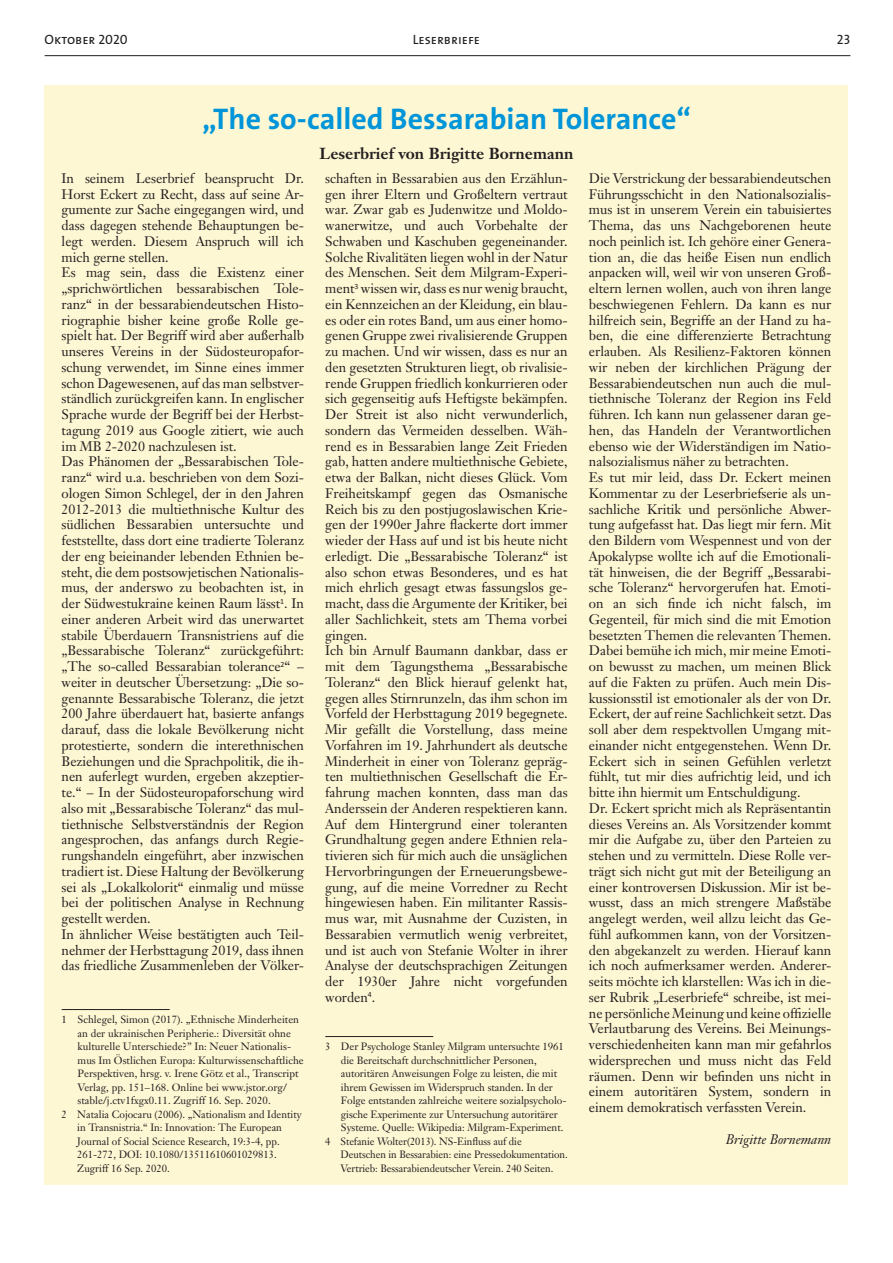
<style>
.page{position:relative;width:893px;height:1263px;background:#fff}
.page>*{position:absolute;margin:0;border:0;box-sizing:border-box;transform-origin:0 0}
.t1{font:700 30px "The Sans B7";color:#0095d9}
.t2{font:700 15.75px "Janson Text";color:#231f20}
.t3{font:13.65px/15.8px "Janson Text";letter-spacing:-.005em;color:#231f20}
.t4{font:italic 13.65px "Janson Text";letter-spacing:-.005em;color:#231f20}
.t5{font:13.5px "The Sans Caps";color:#231f20}
.t6{font:10.5px "Janson Text";letter-spacing:-.005em;color:#231f20}
.t7{font:10.5px "Janson Text";letter-spacing:-.005em;color:#231f20;scale:.96 1}
</style>
<div class="page">
<hr style="left:45px;top:55px;width:805px;height:1px;background:#231f20">
<div style="left:45px;top:85px;width:803px;height:1099px;background:#fef7d4"></div>
<hr style="left:62px;top:1009px;width:108px;height:1px;background:#231f20">
<hr style="left:325px;top:1036px;width:108px;height:1px;background:#231f20">
<p class="t5" style="left:45px;top:28px;width:85px">Oktober 2020</p>
<p class="t5" style="left:837px;top:28px;width:15px">23</p>
<p class="t5" style="left:413px;top:28px;width:69px">Leserbriefe</p>
<h1 class="t1" style="left:202px;top:103px;width:490px">„The so-called Bessarabian Tolerance“</h1>
<p class="t2" style="left:320px;top:143px;width:255px">Leserbrief von Brigitte Bornemann</p>
<p class="t3" style="left:62px;top:170px;width:244px">In seinem Leserbrief beansprucht Dr.<br>Horst Eckert zu Recht, dass auf seine Ar&shy;gumente zur Sache eingegangen wird, und dass dagegen stehende Behauptungen be&shy;legt werden. Diesem Anspruch will ich mich gerne stellen.<br>Es mag sein, dass die Existenz einer „sprichwörtlichen bessarabischen Tole&shy;ranz“ in der bessarabiendeutschen Histo&shy;riographie bisher keine große Rolle ge&shy;spielt hat. Der Begriff wird aber außerhalb unseres Vereins in der Südosteuropafor&shy;schung verwendet, im Sinne eines immer schon Dagewesenen, auf das man selbstver&shy;ständlich zurückgreifen kann. In englischer Sprache wurde der Begriff bei der Herbst&shy;tagung 2019 aus Google zitiert, wie auch im MB 2-2020 nachzulesen ist.<br>Das Phänomen der „Bessarabischen Tole&shy;ranz“ wird u.a. beschrieben von dem Sozi&shy;ologen Simon Schlegel, der in den Jahren 2012-2013 die multiethnische Kultur des südlichen Bessarabien untersuchte und feststellte, dass dort eine tradierte Toleranz der eng beieinander lebenden Ethnien be&shy;steht, die dem postsowjetischen Nationalis&shy;mus, der anderswo zu beobachten ist, in der Südwestukraine keinen Raum lässt<sup>1</sup>. In einer anderen Arbeit wird das unerwartet stabile Überdauern Transnistriens auf die „Bessarabische Toleranz“ zurückgeführt: „The so-called Bessarabian tolerance<sup>2</sup>“ – weiter in deutscher Übersetzung: „Die so&shy;genannte Bessarabische Toleranz, die jetzt 200 Jahre überdauert hat, basierte anfangs darauf, dass die lokale Bevölkerung nicht protestierte, sondern die interethnischen Beziehungen und die Sprachpolitik, die ih&shy;nen auferlegt wurden, ergeben akzeptier&shy;te.“ – In der Südosteuropaforschung wird also mit „Bessarabische Toleranz“ das mul&shy;tiethnische Selbstverständnis der Region angesprochen, das anfangs durch Regie&shy;rungshandeln eingeführt, aber inzwischen tradiert ist. Diese Haltung der Bevölkerung sei als „Lokalkolorit“ einmalig und müsse bei der politischen Analyse in Rechnung gestellt werden.<br>In ähnlicher Weise bestätigten auch Teil&shy;nehmer der Herbsttagung 2019, dass ihnen das friedliche Zusammenleben der Völker-</p>
<p class="t3" style="left:325px;top:170px;width:244px">schaften in Bessarabien aus den Erzählun&shy;gen ihrer Eltern und Großeltern vertraut war. Zwar gab es Judenwitze und Moldo&shy;wanerwitze, und auch Vorbehalte der Schwaben und Kaschuben gegeneinander.<br>Solche Rivalitäten liegen wohl in der Natur des Menschen. Seit dem Milgram-Experi&shy;ment<sup>3</sup> wissen wir, dass es nur wenig braucht, ein Kennzeichen an der Kleidung, ein blau&shy;es oder ein rotes Band, um aus einer homo&shy;genen Gruppe zwei rivalisierende Gruppen zu machen. Und wir wissen, dass es nur an den gesetzten Strukturen liegt, ob rivalisie&shy;rende Gruppen friedlich konkurrieren oder sich gegenseitig aufs Heftigste bekämpfen.<br>Der Streit ist also nicht verwunderlich, sondern das Vermeiden desselben. Wäh&shy;rend es in Bessarabien lange Zeit Frieden gab, hatten andere multiethnische Gebiete, etwa der Balkan, nicht dieses Glück. Vom Freiheitskampf gegen das Osmanische Reich bis zu den postjugoslawischen Krie&shy;gen der 1990er Jahre flackerte dort immer wieder der Hass auf und ist bis heute nicht erledigt. Die „Bessarabische Toleranz“ ist also schon etwas Besonderes, und es hat mich ehrlich gesagt etwas fassungslos ge&shy;macht, dass die Argumente der Kritiker, bei aller Sachlichkeit, stets am Thema vorbei gingen.<br>Ich bin Arnulf Baumann dankbar, dass er mit dem Tagungsthema „Bessarabische Toleranz“ den Blick hierauf gelenkt hat, gegen alles Stirnrunzeln, das ihm schon im Vorfeld der Herbsttagung 2019 begegnete.<br>Mir gefällt die Vorstellung, dass meine Vorfahren im 19. Jahrhundert als deutsche Minderheit in einer von Toleranz gepräg&shy;ten multiethnischen Gesellschaft die Er&shy;fahrung machen konnten, dass man das Anderssein der Anderen respektieren kann.<br>Auf dem Hintergrund einer toleranten Grundhaltung gegen andere Ethnien rela&shy;tivieren sich für mich auch die unsäglichen Hervorbringungen der Erneuerungsbewe&shy;gung, auf die meine Vorredner zu Recht hingewiesen haben. Ein militanter Rassis&shy;mus war, mit Ausnahme der Cuzisten, in Bessarabien vermutlich wenig verbreitet, und ist auch von Stefanie Wolter in ihrer Analyse der deutschsprachigen Zeitungen der 1930er Jahre nicht vorgefunden worden<sup>4</sup>.</p>
<p class="t3" style="left:589px;top:170px;width:244px">Die Verstrickung der bessarabiendeutschen Führungsschicht in den Nationalsozialis&shy;mus ist in unserem Verein ein tabuisiertes Thema, das uns Nachgeborenen heute noch peinlich ist. Ich gehöre einer Genera&shy;tion an, die das heiße Eisen nun endlich anpacken will, weil wir von unseren Groß&shy;eltern lernen wollen, auch von ihren lange beschwiegenen Fehlern. Da kann es nur hilfreich sein, Begriffe an der Hand zu ha&shy;ben, die eine differenzierte Betrachtung erlauben. Als Resilienz-Faktoren können wir neben der kirchlichen Prägung der Bessarabiendeutschen nun auch die mul&shy;tiethnische Toleranz der Region ins Feld führen. Ich kann nun gelassener daran ge&shy;hen, das Handeln der Verantwortlichen ebenso wie der Widerständigen im Natio&shy;nalsozialismus näher zu betrachten.<br>Es tut mir leid, dass Dr. Eckert meinen Kommentar zu der Leserbriefserie als un&shy;sachliche Kritik und persönliche Abwer&shy;tung aufgefasst hat. Das liegt mir fern. Mit den Bildern vom Wespennest und von der Apokalypse wollte ich auf die Emotionali&shy;tät hinweisen, die der Begriff „Bessarabi&shy;sche Toleranz“ hervorgerufen hat. Emoti&shy;on an sich finde ich nicht falsch, im Gegenteil, für mich sind die mit Emotion besetzten Themen die relevanten Themen.<br>Dabei bemühe ich mich, mir meine Emoti&shy;on bewusst zu machen, um meinen Blick auf die Fakten zu prüfen. Auch mein Dis&shy;kussionsstil ist emotionaler als der von Dr.<br>Eckert, der auf reine Sachlichkeit setzt. Das soll aber dem respektvollen Umgang mit&shy;einander nicht entgegenstehen. Wenn Dr.<br>Eckert sich in seinen Gefühlen verletzt fühlt, tut mir dies aufrichtig leid, und ich bitte ihn hiermit um Entschuldigung.<br>Dr. Eckert spricht mich als Repräsentantin dieses Vereins an. Als Vorsitzender kommt mir die Aufgabe zu, über den Parteien zu stehen und zu vermitteln. Diese Rolle ver&shy;trägt sich nicht gut mit der Beteiligung an einer kontroversen Diskussion. Mir ist be&shy;wusst, dass an mich strengere Maßstäbe angelegt werden, weil allzu leicht das Ge&shy;fühl aufkommen kann, von der Vorsitzen&shy;den abgekanzelt zu werden. Hierauf kann ich noch aufmerksamer werden. Anderer&shy;seits möchte ich klarstellen: Was ich in die&shy;ser Rubrik „Leserbriefe“ schreibe, ist mei&shy;ne persönliche Meinung und keine offizielle Verlautbarung des Vereins. Bei Meinungs&shy;verschiedenheiten kann man mir gefahrlos widersprechen und muss nicht das Feld räumen. Denn wir befinden uns nicht in einem autoritären System, sondern in einem demokratisch verfassten Verein.</p>
<p class="t4" style="left:726px;top:1130px;width:107px">Brigitte Bornemann</p>
<p class="t6" style="left:62px;top:1013px;width:239px">1 Schlegel, Simon (2017). „Ethnische Minderheiten</p>
<p class="t6" style="left:78px;top:1026px;width:215px">an der ukrainischen Peripherie.: Diversität ohne</p>
<p class="t6" style="left:78px;top:1040px;width:215px">kulturelle Unterschiede?” In: Neuer Nationalis-</p>
<p class="t6" style="left:78px;top:1053px;width:228px">mus Im Östlichen Europa: Kulturwissenschaftliche</p>
<p class="t6" style="left:78px;top:1067px;width:223px">Perspektiven, hrsg. v. Irene Götz et al., Transcript</p>
<p class="t6" style="left:78px;top:1080px;width:211px">Verlag, pp. 151–168. Online bei www.jstor.org/</p>
<p class="t6" style="left:78px;top:1094px;width:195px">stable/j.ctv1fxgx0.11. Zugriff 16. Sep. 2020.</p>
<p class="t6" style="left:62px;top:1107px;width:242px">2 Natalia Cojocaru (2006). „Nationalism and Identity</p>
<p class="t6" style="left:77px;top:1121px;width:206px">in Transnistria.“ In: Innovation: The European</p>
<p class="t6" style="left:77px;top:1134px;width:204px">Journal of Social Science Research, 19:3-4, pp.</p>
<p class="t6" style="left:77px;top:1148px;width:201px">261-272, DOI: 10.1080/13511610601029813.</p>
<p class="t6" style="left:77px;top:1161px;width:94px">Zugriff 16 Sep. 2020.</p>
<p class="t6" style="left:325px;top:1040px;width:240px">3 Der Psychologe Stanley Milgram untersuchte 1961</p>
<p class="t6" style="left:341px;top:1053px;width:197px">die Bereitschaft durchschnittlicher Personen,</p>
<p class="t6" style="left:341px;top:1067px;width:218px">autoritären Anweisungen Folge zu leisten, die mit</p>
<p class="t6" style="left:341px;top:1080px;width:214px">ihrem Gewissen im Widerspruch standen. In der</p>
<p class="t6" style="left:341px;top:1094px;width:227px">Folge entstanden zahlreiche weitere sozialpsycholo-</p>
<p class="t6" style="left:341px;top:1107px;width:219px">gische Experimente zur Untersuchung autoritärer</p>
<p class="t6" style="left:341px;top:1121px;width:224px">Systeme. Quelle: Wikipedia: Milgram-Experiment.</p>
<p class="t7" style="left:325px;top:1134px;width:206px">4 Stefanie Wolter(2013). NS-Einfluss auf die</p>
<p class="t7" style="left:340px;top:1148px;width:238px">Deutschen in Bessarabien: eine Pressedokumentation.</p>
<p class="t7" style="left:340px;top:1161px;width:223px">Vertrieb: Bessarabiendeutscher Verein. 240 Seiten.</p>
</div>
